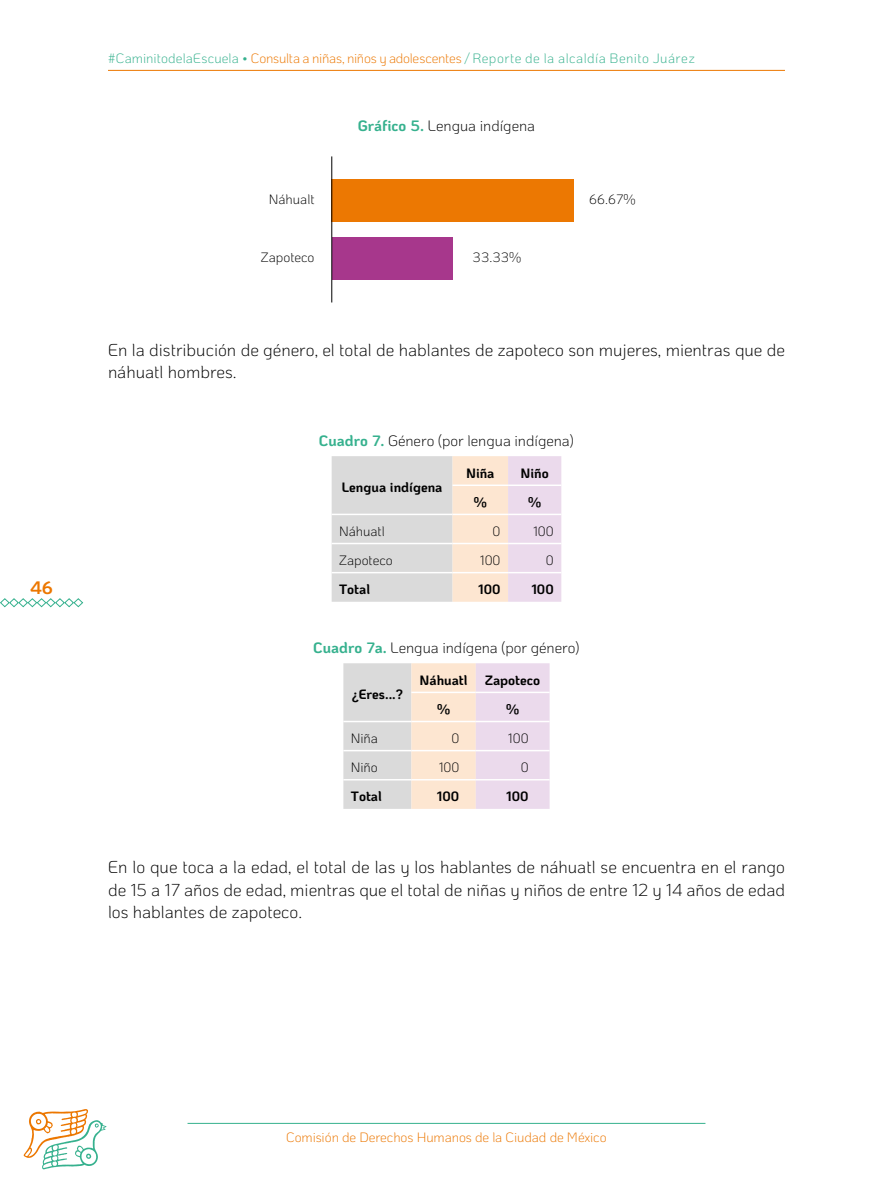
<style>
.page{position:relative;width:893px;height:1191px;background:#fff}
.page>*{position:absolute;margin:0;border:0;box-sizing:border-box;transform-origin:0 0}
.t1{font:700 18px "Ko Ho";color:#ec7700}
.t2{font:300 17.25px/22.5px "Ko Ho";color:#000}
.t3{font:300 15px "Ko Ho";color:#000}
.t4{font:300 13.5px "Ko Ho";letter-spacing:.005em;color:#36b18e}
.t5{font:700 13.5px "Ko Ho";color:#000}
.t6{font:300 13.5px "Ko Ho";color:#000}
.t7{font:300 13.5px "Ko Ho";letter-spacing:-.005em;color:#ec7700}
.s1{color:#ec7700}
.s2{font-weight:700;color:#36b18e}
</style>
<div class="page">
<hr style="left:188px;top:1123px;width:517px;height:1px;background:#36b18e">
<svg style="left:24px;top:1109px;width:83px;height:60px"></svg>
<svg style="left:0;top:598px;width:84px;height:10px"></svg>
<hr style="left:108px;top:70px;width:677px;height:1px;background:#ec7700">
<div style="left:332px;top:237px;width:121px;height:43px;background:#a7378c"></div>
<div style="left:332px;top:179px;width:242px;height:42px;background:#ec7802"></div>
<hr style="left:332px;top:156px;width:1px;height:146px;background:#000">
<svg style="left:332px;top:456px;width:229px;height:146px;background:#e6dddc"></svg>
<hr style="left:453px;top:484px;width:55px;height:2px;background:#fff">
<hr style="left:508px;top:484px;width:53px;height:2px;background:#fff">
<hr style="left:332px;top:513px;width:121px;height:2px;background:#fff">
<hr style="left:453px;top:513px;width:55px;height:2px;background:#fff">
<hr style="left:508px;top:513px;width:53px;height:2px;background:#fff">
<hr style="left:332px;top:543px;width:121px;height:1px;background:#fff">
<hr style="left:453px;top:543px;width:55px;height:1px;background:#fff">
<hr style="left:508px;top:543px;width:53px;height:1px;background:#fff">
<hr style="left:332px;top:572px;width:121px;height:1px;background:#fff">
<hr style="left:453px;top:572px;width:55px;height:1px;background:#fff">
<hr style="left:508px;top:572px;width:53px;height:1px;background:#fff">
<svg style="left:343px;top:663px;width:207px;height:146px;background:#ebdede"></svg>
<hr style="left:343px;top:721px;width:68px;height:1px;background:#fff">
<hr style="left:411px;top:721px;width:65px;height:1px;background:#fff">
<hr style="left:476px;top:721px;width:74px;height:1px;background:#fff">
<hr style="left:343px;top:750px;width:68px;height:1px;background:#fff">
<hr style="left:411px;top:750px;width:65px;height:1px;background:#fff">
<hr style="left:476px;top:750px;width:74px;height:1px;background:#fff">
<hr style="left:343px;top:779px;width:68px;height:1px;background:#fff">
<hr style="left:411px;top:779px;width:65px;height:1px;background:#fff">
<hr style="left:476px;top:779px;width:74px;height:1px;background:#fff">
<hr style="left:411px;top:691px;width:65px;height:2px;background:#fff">
<hr style="left:476px;top:691px;width:74px;height:2px;background:#fff">
<p class="t1" style="left:30px;top:572px;width:24px">46</p>
<p class="t4" style="left:108px;top:48px;width:588px">#CaminitodelaEscuela • <span class="s1">Consulta a niñas, niños y adolescentes</span> / Reporte de la alcaldía Benito Juárez</p>
<p class="t3" style="left:358px;top:114px;width:179px"><span class="s2">Gráfico 5.</span> Lengua indígena</p>
<p class="t6" style="left:269px;top:189px;width:47px">Náhualt</p>
<p class="t6" style="left:589px;top:189px;width:48px">66.67%</p>
<p class="t6" style="left:261px;top:247px;width:55px">Zapoteco</p>
<p class="t6" style="left:473px;top:247px;width:50px">33.33%</p>
<p class="t2" style="left:108px;top:339px;width:678px">En la distribución de género, el total de hablantes de zapoteco son mujeres, mientras que de náhuatl hombres.</p>
<p class="t3" style="left:319px;top:429px;width:256px"><span class="s2">Cuadro 7.</span> Género (por lengua indígena)</p>
<p class="t5" style="left:342px;top:476px;width:102px">Lengua indígena</p>
<p class="t5" style="left:466px;top:462px;width:30px">Niña</p>
<p class="t5" style="left:521px;top:462px;width:30px">Niño</p>
<p class="t5" style="left:474px;top:491px;width:15px">%</p>
<p class="t5" style="left:528px;top:491px;width:15px">%</p>
<p class="t6" style="left:339px;top:521px;width:47px">Náhuatl</p>
<p class="t6" style="left:493px;top:521px;width:9px">0</p>
<p class="t6" style="left:533px;top:521px;width:22px">100</p>
<p class="t6" style="left:339px;top:550px;width:55px">Zapoteco</p>
<p class="t6" style="left:480px;top:550px;width:22px">100</p>
<p class="t6" style="left:546px;top:550px;width:9px">0</p>
<p class="t5" style="left:339px;top:578px;width:32px">Total</p>
<p class="t5" style="left:478px;top:578px;width:24px">100</p>
<p class="t5" style="left:531px;top:578px;width:24px">100</p>
<p class="t3" style="left:313px;top:636px;width:268px"><span class="s2">Cuadro 7a.</span> Lengua indígena (por género)</p>
<p class="t5" style="left:352px;top:683px;width:53px">¿Eres...?</p>
<p class="t5" style="left:420px;top:669px;width:49px">Náhuatl</p>
<p class="t5" style="left:485px;top:669px;width:57px">Zapoteco</p>
<p class="t5" style="left:437px;top:698px;width:15px">%</p>
<p class="t5" style="left:506px;top:698px;width:15px">%</p>
<p class="t6" style="left:351px;top:728px;width:29px">Niña</p>
<p class="t6" style="left:451px;top:728px;width:9px">0</p>
<p class="t6" style="left:508px;top:728px;width:22px">100</p>
<p class="t6" style="left:351px;top:757px;width:28px">Niño</p>
<p class="t6" style="left:439px;top:757px;width:22px">100</p>
<p class="t6" style="left:521px;top:757px;width:9px">0</p>
<p class="t5" style="left:351px;top:785px;width:32px">Total</p>
<p class="t5" style="left:437px;top:785px;width:24px">100</p>
<p class="t5" style="left:506px;top:785px;width:24px">100</p>
<p class="t2" style="left:108px;top:856px;width:679px;text-align:justify">En lo que toca a la edad, el total de las y los hablantes de náhuatl se encuentra en el rango de 15 a 17 años de edad, mientras que el total de niñas y niños de entre 12 y 14 años de edad los hablantes de zapoteco.</p>
<p class="t7" style="left:286px;top:1126px;width:322px">Comisión de Derechos Humanos de la Ciudad de México</p>
</div>
